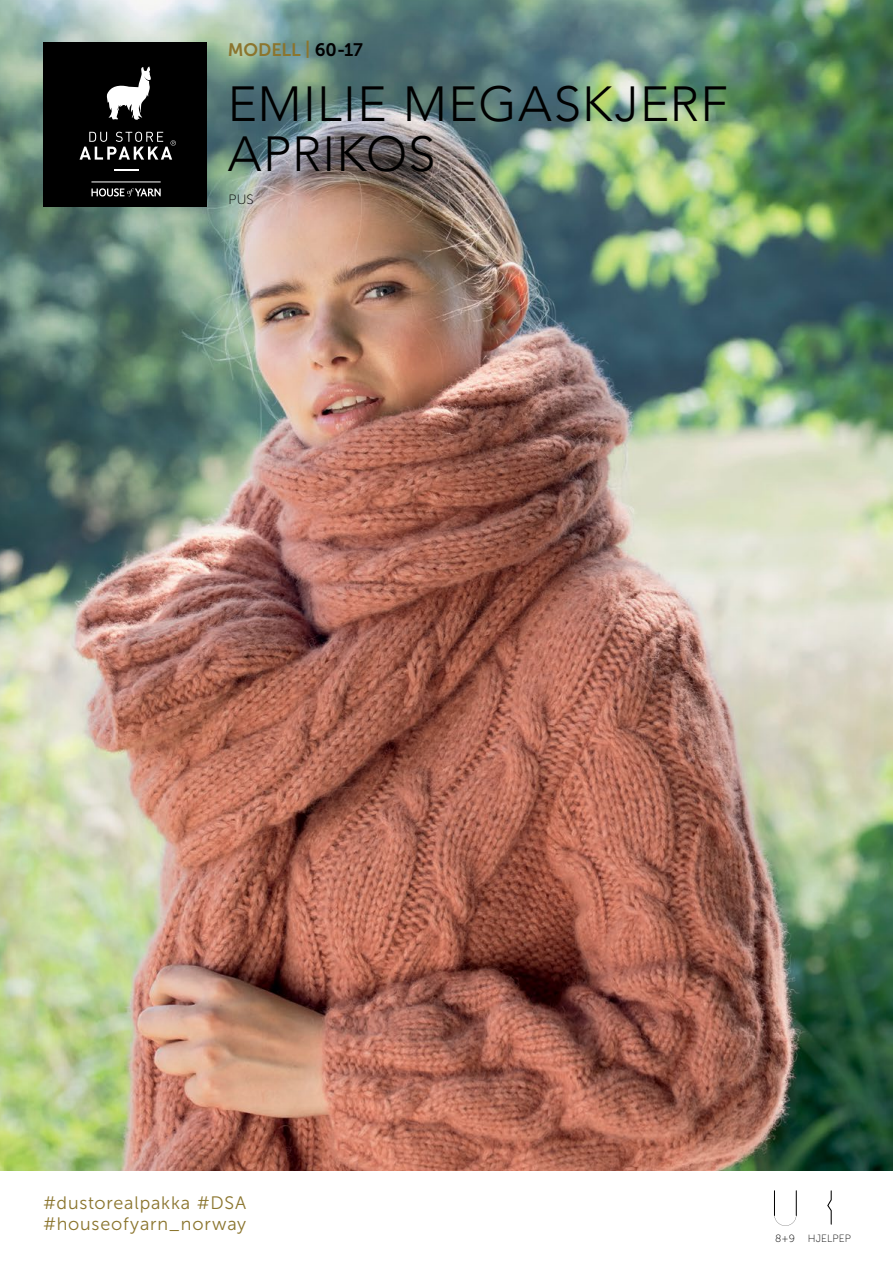
<style>
.page{position:relative;width:893px;height:1263px;background:#fff}
.page>*{position:absolute;margin:0;border:0;box-sizing:border-box;transform-origin:0 0}
.INNHOLD_-_Midtstilt{font:300 49.2px "Avenir";letter-spacing:.025em;color:#000}
.t1{font:18px/21px "Museo Sans 300";letter-spacing:.045em;color:#8b752e}
.t2{font:18px "Museo Sans 700";letter-spacing:-.005em;color:#8b752e}
.INNHOLD_-_Midtstilt-2{font:13.5px "Museo Sans 100";color:#000}
.t3{font:10.5px "Museo Sans 100";color:#000}
.s1{color:#000}
</style>
<div class="page">
<img style="left:0;top:0;width:893px;height:1171px">
<div style="left:43px;top:43px;width:164px;height:164px;background:#000"></div>
<svg style="left:115px;top:169px;width:24px;height:1px"></svg>
<svg style="left:106px;top:67px;width:45px;height:53px"></svg>
<svg style="left:80px;top:132px;width:96px;height:28px"></svg>
<hr style="left:91px;top:182px;width:70px;height:1px;background:#fff">
<svg style="left:91px;top:188px;width:70px;height:8px"></svg>
<svg style="left:774px;top:1190px;width:23px;height:36px"></svg>
<svg style="left:827px;top:1190px;width:5px;height:35px"></svg>
<p class="t2" style="left:228px;top:40px;width:137px">MODELL | <span class="s1">60-17</span></p>
<p class="INNHOLD_-_Midtstilt" style="left:228px;top:75px;width:501px">EMILIE MEGASKJERF</p>
<p class="INNHOLD_-_Midtstilt" style="left:228px;top:125px;width:209px">APRIKOS</p>
<p class="INNHOLD_-_Midtstilt-2" style="left:229px;top:192px;width:27px">PUS</p>
<p class="t1" style="left:43px;top:1193px;width:205px">#dustorealpakka #DSA #houseofyarn_norway</p>
<p class="t3" style="left:775px;top:1233px;width:21px">8+9</p>
<p class="t3" style="left:808px;top:1233px;width:44px">HJELPEP</p>
</div>
